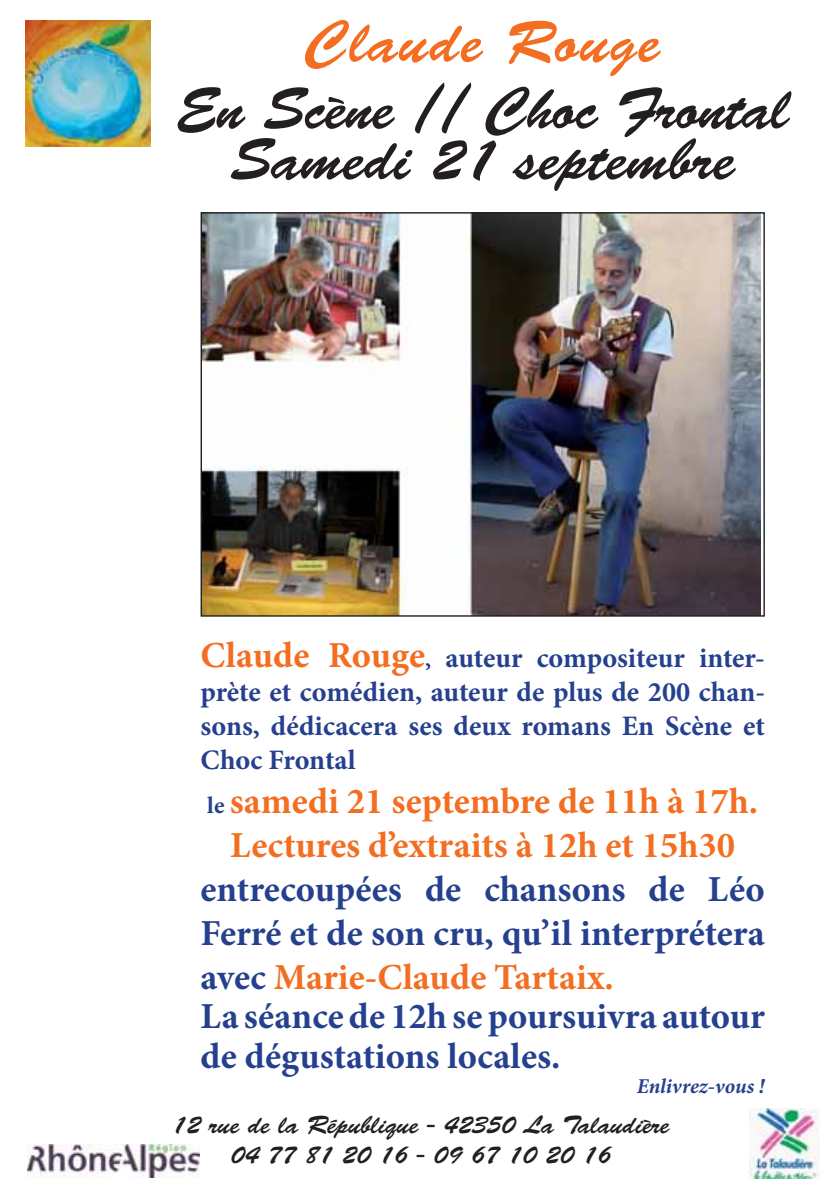
<style>
.page{position:relative;width:840px;height:1190px;background:#fff}
.page>*{position:absolute;margin:0;border:0;box-sizing:border-box;transform-origin:0 0}
.t1{font:59.2px/50.8px "Brush Script Std";letter-spacing:-.005em;color:#231f20;text-align:center}
.t2{font:59.2px "Brush Script Std";letter-spacing:.03em;color:#f36e21}
.t3{font:700 36.6px/44px "Minion Pro";color:#25408e;text-align:justify}
.t4{font:700 36.6px/44px "Minion Pro";color:#f36e21;text-align:center}
.t5{font:700 28.2px/33.8px "Minion Pro";color:#25408e;text-align:justify}
.t6{font:25.4px/30.4px "Brush Script Std";color:#231f20;text-align:center}
.t7{font:italic 700 21.2px "Minion Pro";color:#25408e}
.s1{font-size:36.6px;color:#f36e21}
.s2{font-size:24px}
.s3{font-size:24px;color:#25408e}
.s4{color:#f36e21}
</style>
<div class="page">
<img style="left:26px;top:21px;width:125px;height:125px">
<img style="left:203px;top:214px;width:558px;height:401px">
<img style="left:28px;top:1144px;width:172px;height:33px">
<img style="left:749px;top:1108px;width:70px;height:70px">
<h1 class="t2" style="left:306px;top:25px;width:356px">Claude Rouge</h1>
<h1 class="t1" style="left:176px;top:92px;width:614px">En Scène // Choc Frontal<br>Samedi 21 septembre</h1>
<p class="t5" style="left:201px;top:643px;width:566px"><span class="s1">Claude Rouge</span><span class="s2">,</span> auteur compositeur inter&shy;prète et comédien, auteur de plus de 200 chan&shy;sons, dédicacera ses deux romans En Scène et Choc Frontal</p>
<p class="t4" style="left:207px;top:782px;width:552px"><span class="s3">le</span> samedi 21 septembre de 11h à 17h.<br>Lectures d’extraits à 12h et 15h30</p>
<p class="t3" style="left:201px;top:870px;width:566px">entrecoupées de chansons de Léo Ferré et de son cru, qu’il interprétera avec <span class="s4">Marie-Claude Tartaix.</span></p>
<p class="t3" style="left:201px;top:999px;width:566px;line-height:39.4px">La séance de 12h se poursuivra autour de dégustations locales.</p>
<p class="t7" style="left:637px;top:1073px;width:129px">Enlivrez-vous !</p>
<p class="t6" style="left:172px;top:1113px;width:499px">12 rue de la République - 42350 La Talaudière<br>04 77 81 20 16 - 09 67 10 20 16</p>
</div>
